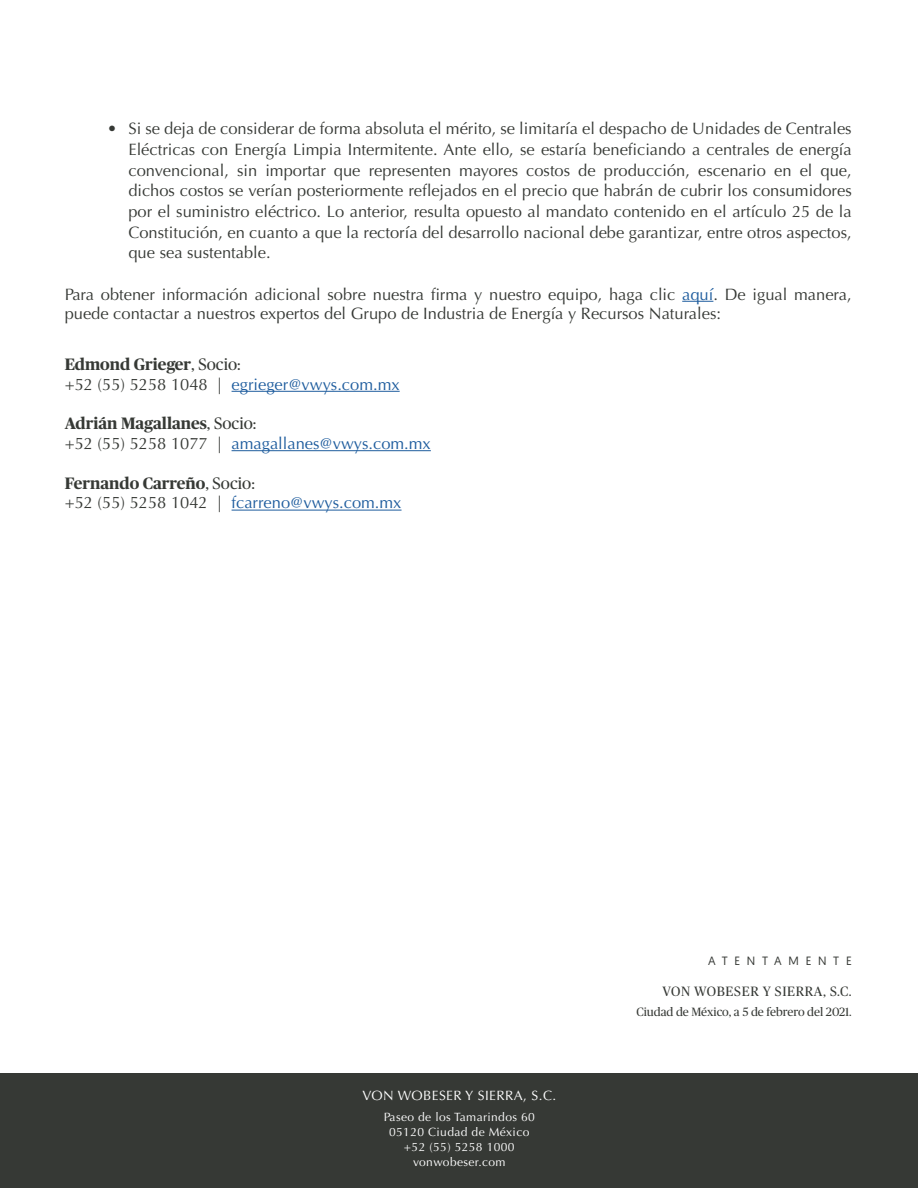
<style>
.page{position:relative;width:918px;height:1188px;background:#fff}
.page>*{position:absolute;margin:0;border:0;box-sizing:border-box;transform-origin:0 0}
.INCISO_2{font:16.5px/20.7px "Optima";color:#363935;text-align:justify}
.texto_general{font:16.5px/19.8px "Optima";color:#363935}
.t1{font:16.5px "Optima";color:#1f5d9e}
.t2{font:700 16.5px "Publico";color:#363935}
.t3{font:13.5px "Publico";letter-spacing:.05em;color:#363935}
.t4{font:13.5px "Optima";letter-spacing:.03em;color:#fff}
.t5{font:12px "Optima";letter-spacing:.03em;color:#fff}
.t6{font:12px "Publico";color:#363935}
.t7{font:12px "Geomanist";letter-spacing:.56em;color:#363935}
.s1{color:#1f5d9e}
.s2{font-weight:400}
.s3{color:#363935}
</style>
<div class="page">
<div style="left:0;top:1074px;width:918px;height:114px;background:#363935"></div>
<hr style="left:682px;top:301px;width:31px;height:1px;background:#1f5d9e">
<hr style="left:232px;top:391px;width:168px;height:1px;background:#1f5d9e">
<hr style="left:232px;top:450px;width:199px;height:1px;background:#1f5d9e">
<hr style="left:232px;top:510px;width:170px;height:1px;background:#1f5d9e">
<p class="INCISO_2" style="left:128px;top:118px;width:725px;text-indent:-21px">• Si se deja de considerar de forma absoluta el mérito, se limitaría el despacho de Unidades de Centrales Eléctricas con Energía Limpia Intermitente. Ante ello, se estaría beneficiando a centrales de energía convencional, sin importar que representen mayores costos de producción, escenario en el que, dichos costos se verían posteriormente reflejados en el precio que habrán de cubrir los consumidores por el suministro eléctrico. Lo anterior, resulta opuesto al mandato contenido en el artículo 25 de la Constitución, en cuanto a que la rectoría del desarrollo nacional debe garantizar, entre otros aspectos, que sea sustentable.</p>
<p class="texto_general" style="left:65px;top:284px;width:789px">Para obtener información adicional sobre nuestra firma y nuestro equipo, haga clic <span class="s1">aquí</span>. De igual manera, puede contactar a nuestros expertos del Grupo de Industria de Energía y Recursos Naturales:</p>
<p class="t2" style="left:65px;top:352px;width:178px">Edmond Grieger<span class="s2">, Socio:</span></p>
<p class="t1" style="left:65px;top:374px;width:336px"><span class="s3">+52 (55) 5258 1048 |</span> egrieger@vwys.com.mx</p>
<p class="t2" style="left:65px;top:412px;width:193px">Adrián Magallanes<span class="s2">, Socio:</span></p>
<p class="t1" style="left:65px;top:434px;width:368px"><span class="s3">+52 (55) 5258 1077 |</span> amagallanes@vwys.com.mx</p>
<p class="t2" style="left:65px;top:471px;width:192px">Fernando Carreño<span class="s2">, Socio:</span></p>
<p class="t1" style="left:65px;top:493px;width:338px"><span class="s3">+52 (55) 5258 1042 |</span> fcarreno@vwys.com.mx</p>
<p class="t4" style="left:362px;top:1088px;width:195px">VON WOBESER Y SIERRA, S.C.</p>
<p class="t5" style="left:384px;top:1110px;width:153px">Paseo de los Tamarindos 60</p>
<p class="t5" style="left:389px;top:1125px;width:142px">05120 Ciudad de México</p>
<p class="t5" style="left:404px;top:1140px;width:112px">+52 (55) 5258 1000</p>
<p class="t5" style="left:413px;top:1155px;width:94px">vonwobeser.com</p>
<p class="t7" style="left:708px;top:953px;width:145px">ATENTAMENTE</p>
<p class="t3" style="left:662px;top:982px;width:191px">VON WOBESER Y SIERRA, S.C.</p>
<p class="t6" style="left:636px;top:1004px;width:217px">Ciudad de México, a 5 de febrero del 2021.</p>
</div>
